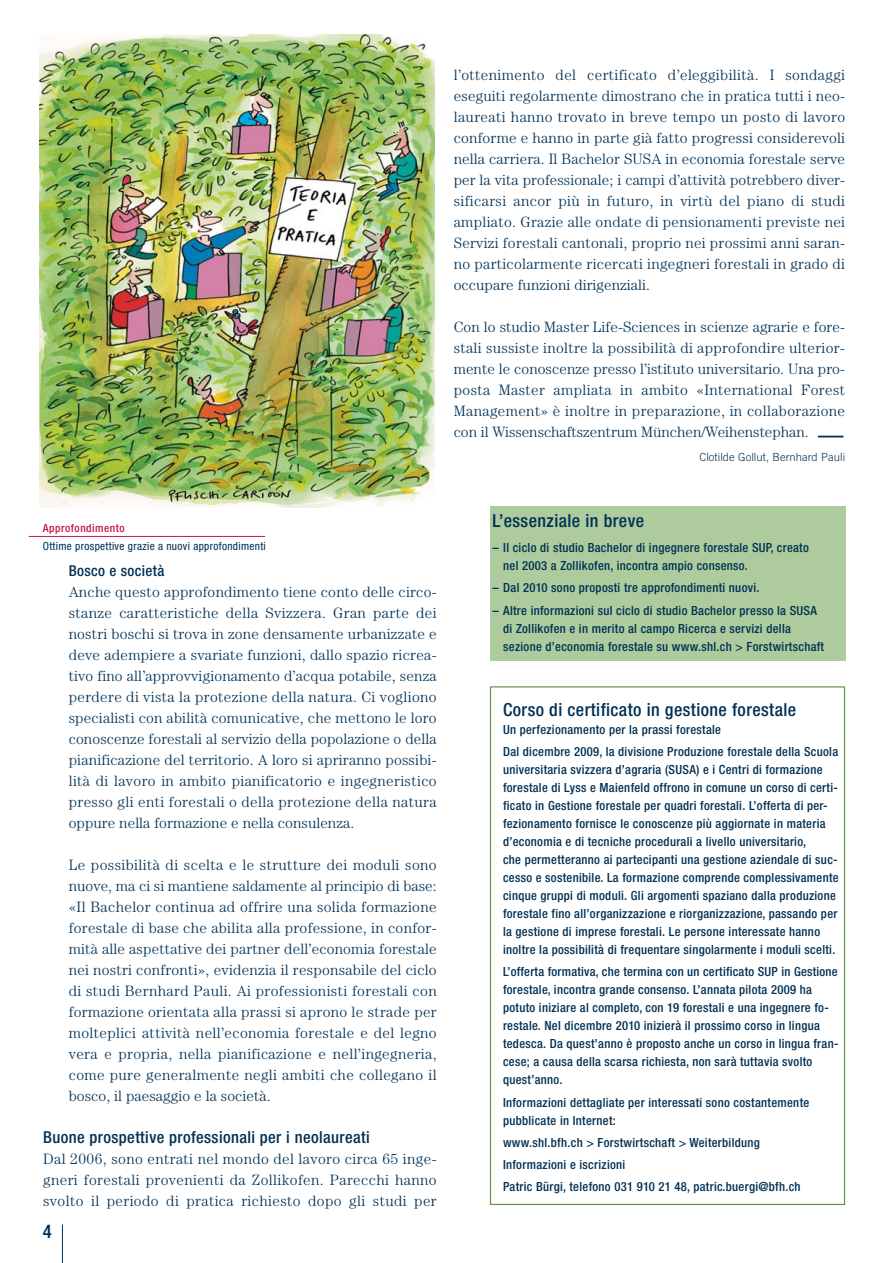
<style>
.page{position:relative;width:893px;height:1263px;background:#fff}
.page>*{position:absolute;margin:0;border:0;box-sizing:border-box;transform-origin:0 0}
.t1{font:500 condensed 18.75px "Helvetica Neue";color:#003054}
.t2{font:500 condensed 18px "Helvetica Neue";letter-spacing:.025em;color:#003054}
.t3{font:500 condensed 16.5px "Helvetica Neue";letter-spacing:.025em;color:#003054}
.t4{font:300 15px/21px "Century";letter-spacing:.005em;color:#003054;text-align:justify}
.t5{font:500 condensed 15px "Helvetica Neue";letter-spacing:.025em;color:#003054}
.t6{font:500 condensed 12.6px/18px "Helvetica Neue";letter-spacing:.025em;color:#003054}
.t7{font:condensed 11.25px "Helvetica Neue";letter-spacing:.03em;color:#003054}
.t8{font:300 11.25px "Trade Gothic";letter-spacing:.005em;color:#003054}
.t9{font:500 condensed 11.25px "Helvetica Neue";letter-spacing:.05em;color:#c21844}
</style>
<div class="page">
<svg style="left:817px;top:436px;width:26px;height:1px"></svg>
<hr style="left:62px;top:1225px;width:1px;height:38px;background:#003054">
<div style="left:490px;top:506px;width:355px;height:155px;background:#adcb9c"></div>
<img style="left:40px;top:34px;width:394px;height:473px">
<hr style="left:29px;top:536px;width:236px;height:1px;background:#c21844">
<p class="t4" style="left:454px;top:66px;width:393px">l’ottenimento del certificato d’eleggibilità. I sondaggi eseguiti regolarmente dimostrano che in pratica tutti i neo&shy;laureati hanno trovato in breve tempo un posto di lavoro conforme e hanno in parte già fatto progressi considerevoli nella carriera. Il Bachelor SUSA in economia forestale serve per la vita professionale; i campi d’attività potrebbero diver&shy;sificarsi ancor più in futuro, in virtù del piano di studi ampliato. Grazie alle ondate di pensionamenti previste nei Servizi forestali cantonali, proprio nei prossimi anni saran&shy;no particolarmente ricercati ingegneri forestali in grado di occupare funzioni dirigenziali.</p>
<p class="t4" style="left:454px;top:318px;width:393px">Con lo studio Master Life-Sciences in scienze agrarie e fore&shy;stali sussiste inoltre la possibilità di approfondire ulterior&shy;mente le conoscenze presso l’istituto universitario. Una pro&shy;posta Master ampliata in ambito «International Forest Management» è inoltre in preparazione, in collaborazione con il Wissenschaftszentrum München/Weihenstephan.</p>
<p class="t8" style="left:699px;top:453px;width:147px">Clotilde Gollut, Bernhard Pauli</p>
<p class="t9" style="left:43px;top:524px;width:83px">Approfondimento</p>
<p class="t7" style="left:43px;top:542px;width:224px">Ottime prospettive grazie a nuovi approfondimenti</p>
<p class="t5" style="left:69px;top:566px;width:97px">Bosco e società</p>
<p class="t4" style="left:69px;top:583px;width:369px">Anche questo approfondimento tiene conto delle circo&shy;stanze caratteristiche della Svizzera. Gran parte dei nostri boschi si trova in zone densamente urbanizzate e deve adempiere a svariate funzioni, dallo spazio ricrea&shy;tivo fino all’approvvigionamento d’acqua potabile, senza perdere di vista la protezione della natura. Ci vogliono specialisti con abilità comunicative, che mettono le loro conoscenze forestali al servizio della popolazione o della pianificazione del territorio. A loro si apriranno possibi&shy;lità di lavoro in ambito pianificatorio e ingegneristico presso gli enti forestali o della protezione della natura oppure nella formazione e nella consulenza.</p>
<p class="t4" style="left:69px;top:856px;width:369px">Le possibilità di scelta e le strutture dei moduli sono nuove, ma ci si mantiene saldamente al principio di base: «Il Bachelor continua ad offrire una solida formazione forestale di base che abilita alla professione, in confor&shy;mità alle aspettative dei partner dell’economia forestale nei nostri confronti», evidenzia il responsabile del ciclo di studi Bernhard Pauli. Ai professionisti forestali con formazione orientata alla prassi si aprono le strade per molteplici attività nell’economia forestale e del legno vera e propria, nella pianificazione e nell’ingegneria, come pure generalmente negli ambiti che collegano il bosco, il paesaggio e la società.</p>
<p class="t3" style="left:43px;top:1132px;width:328px">Buone prospettive professionali per i neolaureati</p>
<p class="t4" style="left:43px;top:1150px;width:395px">Dal 2006, sono entrati nel mondo del lavoro circa 65 inge&shy;gneri forestali provenienti da Zollikofen. Parecchi hanno svolto il periodo di pratica richiesto dopo gli studi per</p>
<p class="t1" style="left:43px;top:1225px;width:10px">4</p>
<p class="t2" style="left:492px;top:514px;width:153px">L’essenziale in breve</p>
<p class="t6" style="left:503px;top:540px;width:307px;text-indent:-11px">– Il ciclo di studio Bachelor di ingegnere forestale SUP, creato nel 2003 a Zollikofen, incontra ampio consenso.</p>
<p class="t6" style="left:492px;top:580px;width:268px">– Dal 2010 sono proposti tre approfondimenti nuovi.</p>
<p class="t6" style="left:503px;top:602px;width:322px;text-indent:-11px">– Altre informazioni sul ciclo di studio Bachelor presso la SUSA di Zollikofen e in merito al campo Ricerca e servizi della sezione d’economia forestale su www.shl.ch &gt; Forstwirtschaft</p>
<p class="t2" style="left:503px;top:703px;width:295px">Corso di certificato in gestione forestale</p>
<p class="t6" style="left:503px;top:719px;width:337px;line-height:22.2px">Un perfezionamento per la prassi forestale<br>Dal dicembre 2009, la divisione Produzione forestale della Scuola</p>
<p class="t6" style="left:503px;top:762px;width:337px">universitaria svizzera d’agraria (SUSA) e i Centri di formazione forestale di Lyss e Maienfeld offrono in comune un corso di certi&shy;ficato in Gestione forestale per quadri forestali. L’offerta di per&shy;fezionamento fornisce le conoscenze più aggiornate in materia d’economia e di tecniche procedurali a livello universitario,<br>che permetteranno ai partecipanti una gestione aziendale di suc&shy;cesso e sostenibile. La formazione comprende complessivamente cinque gruppi di moduli. Gli argomenti spaziano dalla produzione forestale fino all’organizzazione e riorganizzazione, passando per la gestione di imprese forestali. Le persone interessate hanno inoltre la possibilità di frequentare singolarmente i moduli scelti.</p>
<p class="t6" style="left:503px;top:964px;width:337px">L’offerta formativa, che termina con un certificato SUP in Gestione forestale, incontra grande consenso. L’annata pilota 2009 ha potuto iniziare al completo, con 19 forestali e una ingegnere fo&shy;restale. Nel dicembre 2010 inizierà il prossimo corso in lingua tedesca. Da quest’anno è proposto anche un corso in lingua fran&shy;cese; a causa della scarsa richiesta, non sarà tuttavia svolto quest’anno.</p>
<p class="t6" style="left:503px;top:1094px;width:308px">Informazioni dettagliate per interessati sono costantemente pubblicate in Internet:</p>
<p class="t6" style="left:503px;top:1132px;width:299px;line-height:22.2px">www.shl.bfh.ch &gt; Forstwirtschaft &gt; Weiterbildung<br>Informazioni e iscrizioni<br>Patric Bürgi, telefono 031 910 21 48, patric.buergi@bfh.ch</p>
</div>
